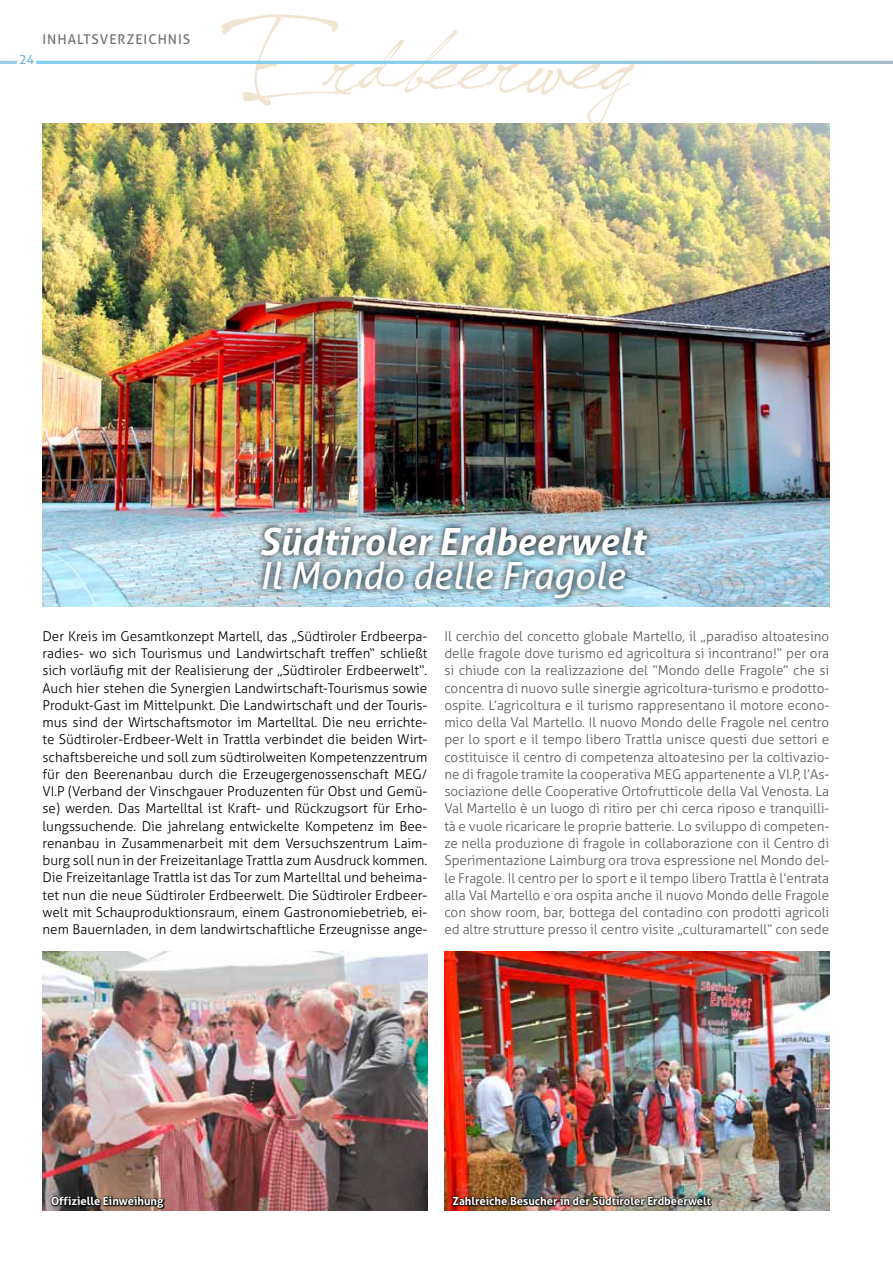
<style>
.page{position:relative;width:893px;height:1263px;background:#fff}
.page>*{position:absolute;margin:0;border:0;box-sizing:border-box;transform-origin:0 0}
.t1{font:105px "Jellyka Saint Andrews Queen";letter-spacing:-.005em;color:#f0e4d1}
.t2{font:italic 700 37.5px "Aller";color:#fff}
.t3{font:italic 37.5px "Aller";color:#fff}
.t4{font:300 13.5px/17.2px "Aller";color:#58585a;text-align:justify}
.t5{font:300 13.5px/17.2px "Aller";color:#000;text-align:justify}
.t6{font:13.5px "Aller";letter-spacing:.075em;color:#707172}
.t7{font:12.75px "Aller";color:#74b6d8}
.t8{font:700 11.25px "Aller";color:#fff}
</style>
<div class="page">
<hr style="left:0;top:61px;width:17px;height:3px;background:#a1cae3">
<svg style="left:36px;top:60px;width:857px;height:4px;background:#a2d3e8"></svg>
<img style="left:43px;top:123px;width:786px;height:483px">
<svg style="left:253px;top:520px;width:401px;height:85px;background:#8da7b2"></svg>
<img style="left:444px;top:951px;width:385px;height:259px">
<img style="left:43px;top:951px;width:384px;height:259px">
<svg style="left:48px;top:1194px;width:117px;height:15px;background:#463933"></svg>
<img style="left:450px;top:1194px;width:262px;height:12px">
<p class="t7" style="left:19px;top:52px;width:16px">24</p>
<p class="t6" style="left:43px;top:31px;width:149px">INHALTSVERZEICHNIS</p>
<h1 class="t1" style="left:243px;top:-9px;width:386px">Erdbeerweg</h1>
<h2 class="t2" style="left:259px;top:518px;width:387px">Südtiroler Erdbeerwelt</h2>
<h2 class="t3" style="left:259px;top:553px;width:367px">Il Mondo delle Fragole</h2>
<p class="t5" style="left:43px;top:627px;width:386px">Der Kreis im Gesamtkonzept Martell, das „Südtiroler Erdbeerpa&shy;radies- wo sich Tourismus und Landwirtschaft treffen“ schließt sich vorläufig mit der Realisierung der „Südtiroler Erdbeerwelt“.<br>Auch hier stehen die Synergien Landwirtschaft-Tourismus sowie Produkt-Gast im Mittelpunkt. Die Landwirtschaft und der Touris&shy;mus sind der Wirtschaftsmotor im Martelltal. Die neu errichte&shy;te Südtiroler-Erdbeer-Welt in Trattla verbindet die beiden Wirt&shy;schaftsbereiche und soll zum südtirolweiten Kompetenzzentrum für den Beerenanbau durch die Erzeugergenossenschaft MEG/ VI.P (Verband der Vinschgauer Produzenten für Obst und Gemü&shy;se) werden. Das Martelltal ist Kraft- und Rückzugsort für Erho&shy;lungssuchende. Die jahrelang entwickelte Kompetenz im Bee&shy;renanbau in Zusammenarbeit mit dem Versuchszentrum Laim&shy;burg soll nun in der Freizeitanlage Trattla zum Ausdruck kommen.<br>Die Freizeitanlage Trattla ist das Tor zum Martelltal und beheima&shy;tet nun die neue Südtiroler Erdbeerwelt. Die Südtiroler Erdbeer&shy;welt mit Schauproduktionsraum, einem Gastronomiebetrieb, ei&shy;nem Bauernladen, in dem landwirtschaftliche Erzeugnisse ange-</p>
<p class="t4" style="left:444px;top:627px;width:386px">Il cerchio del concetto globale Martello, il „paradiso altoatesino delle fragole dove turismo ed agricoltura si incontrano!“ per ora si chiude con la realizzazione del “Mondo delle Fragole” che si concentra di nuovo sulle sinergie agricoltura-turismo e prodotto&shy;ospite. L’agricoltura e il turismo rappresentano il motore econo&shy;mico della Val Martello. Il nuovo Mondo delle Fragole nel centro per lo sport e il tempo libero Trattla unisce questi due settori e costituisce il centro di competenza altoatesino per la coltivazio&shy;ne di fragole tramite la cooperativa MEG appartenente a VI.P, l’As&shy;sociazione delle Cooperative Ortofrutticole della Val Venosta. La Val Martello è un luogo di ritiro per chi cerca riposo e tranquilli&shy;tà e vuole ricaricare le proprie batterie. Lo sviluppo di competen&shy;ze nella produzione di fragole in collaborazione con il Centro di Sperimentazione Laimburg ora trova espressione nel Mondo del&shy;le Fragole. Il centro per lo sport e il tempo libero Trattla è l’entrata alla Val Martello e ora ospita anche il nuovo Mondo delle Fragole con show room, bar, bottega del contadino con prodotti agricoli ed altre strutture presso il centro visite „culturamartell“ con sede</p>
<p class="t8" style="left:51px;top:1194px;width:114px">Offizielle Einweihung</p>
<p class="t8" style="left:452px;top:1194px;width:260px">Zahlreiche Besucher in der Südtiroler Erdbeerwelt</p>
</div>
